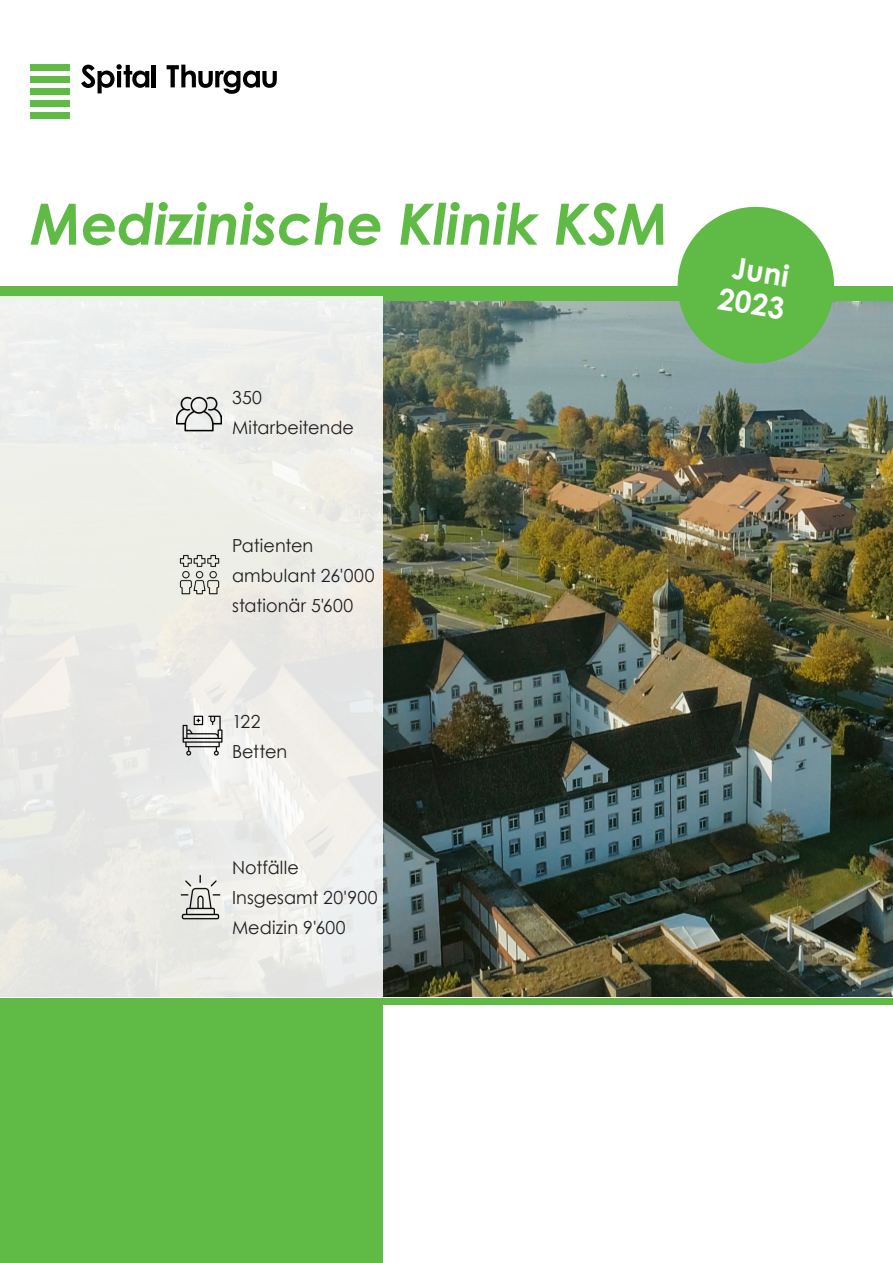
<style>
.page{position:relative;width:893px;height:1263px;background:#fff}
.page>*{position:absolute;margin:0;border:0;box-sizing:border-box;transform-origin:0 0}
.Titel_Regular{font:italic 700 57px "Century Gothic";letter-spacing:-.01em;color:#60bb46}
.t1{font:700 30px "Century Gothic";color:#fff}
.t2{font:18px "Century Gothic";letter-spacing:.005em;color:#231f20}
</style>
<div class="page">
<img style="left:383px;top:301px;width:510px;height:695px">
<div style="left:0;top:286px;width:893px;height:15px;background:#60bb46"></div>
<div style="left:0;top:998px;width:893px;height:7px;background:#60bb46"></div>
<svg style="left:672px;top:206px;width:168px;height:163px"></svg>
<div style="left:0;top:998px;width:383px;height:265px;background:#60bb46"></div>
<div style="left:0;top:296px;width:383px;height:700px;background:#edeee8"></div>
<img style="left:182px;top:714px;width:42px;height:42px">
<img style="left:177px;top:396px;width:45px;height:38px">
<img style="left:179px;top:554px;width:41px;height:41px">
<img style="left:180px;top:874px;width:44px;height:46px">
<svg style="left:81px;top:64px;width:68px;height:29px"></svg>
<hr style="left:152px;top:65px;width:4px;height:22px;background:#000001">
<svg style="left:167px;top:65px;width:110px;height:29px"></svg>
<div style="left:31px;top:64px;width:39px;height:7px;background:#60bb46"></div>
<div style="left:31px;top:112px;width:39px;height:7px;background:#60bb46"></div>
<div style="left:31px;top:76px;width:39px;height:7px;background:#60bb46"></div>
<div style="left:31px;top:88px;width:39px;height:7px;background:#60bb46"></div>
<div style="left:31px;top:100px;width:39px;height:7px;background:#60bb46"></div>
<p class="Titel_Regular" style="left:31px;top:181px;width:640px">Medizinische Klinik KSM</p>
<p class="t2" style="left:232px;top:385px;width:31px">350</p>
<p class="t2" style="left:232px;top:415px;width:123px">Mitarbeitende</p>
<p class="t2" style="left:232px;top:532px;width:83px">Patienten</p>
<p class="t2" style="left:232px;top:562px;width:144px">ambulant 26'000</p>
<p class="t2" style="left:232px;top:592px;width:123px">stationär 5'600</p>
<p class="t2" style="left:232px;top:709px;width:30px">122</p>
<p class="t2" style="left:232px;top:739px;width:57px">Betten</p>
<p class="t2" style="left:232px;top:855px;width:68px">Notfälle</p>
<p class="t2" style="left:232px;top:885px;width:147px">Insgesamt 20'900</p>
<p class="t2" style="left:232px;top:915px;width:115px">Medizin 9'600</p>
<p class="t1" style="left:736px;top:245px;width:58px;rotate:9deg">Juni</p>
<p class="t1" style="left:722px;top:276px;width:69px;rotate:9deg">2023</p>
</div>
